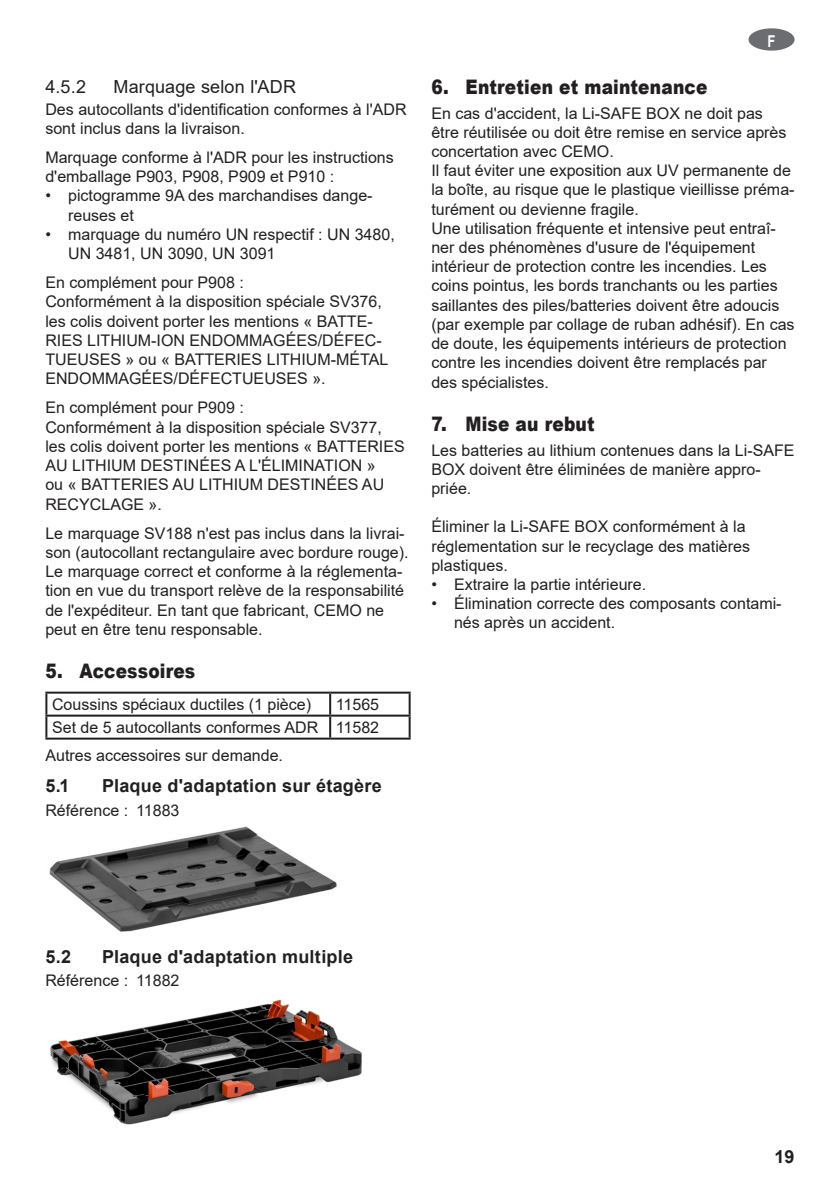
<style>
.page{position:relative;width:840px;height:1191px;background:#fff}
.page>*{position:absolute;margin:0;border:0;box-sizing:border-box;transform-origin:0 0}
.t1{font:900 20px "Arial";letter-spacing:.01em;color:#231f20;scale:.85 1}
.t2{font:700 18px "Arial";letter-spacing:.015em;color:#231f20}
.t3{font:18px "Arial";letter-spacing:.01em;color:#231f20}
.t4{font:700 16.4px "Arial";color:#fff;scale:.8 1}
.t5{font:16px/19.2px "Arial";color:#231f20}
</style>
<div class="page">
<div style="left:748px;top:28px;width:46px;height:23px;background:#6c6d70;border-radius:50%"></div>
<hr style="left:45px;top:691px;width:285px;height:2px;background:#231f20">
<hr style="left:45px;top:693px;width:2px;height:21px;background:#231f20">
<hr style="left:330px;top:691px;width:80px;height:2px;background:#231f20">
<hr style="left:329px;top:693px;width:2px;height:21px;background:#231f20">
<hr style="left:408px;top:693px;width:2px;height:21px;background:#231f20">
<hr style="left:45px;top:714px;width:285px;height:2px;background:#231f20">
<hr style="left:45px;top:716px;width:2px;height:21px;background:#231f20">
<hr style="left:330px;top:714px;width:80px;height:2px;background:#231f20">
<hr style="left:329px;top:716px;width:2px;height:21px;background:#231f20">
<hr style="left:408px;top:716px;width:2px;height:21px;background:#231f20">
<hr style="left:45px;top:737px;width:285px;height:2px;background:#231f20">
<hr style="left:330px;top:737px;width:80px;height:2px;background:#231f20">
<img style="left:49px;top:826px;width:288px;height:106px">
<img style="left:50px;top:999px;width:312px;height:126px">
<p class="t3" style="left:45px;top:74px;width:42px">4.5.2</p>
<p class="t3" style="left:113px;top:74px;width:184px">Marquage selon l'ADR</p>
<p class="t5" style="left:45px;top:99px;width:362px">Des autocollants d'identification conformes à l'ADR sont inclus dans la livraison.</p>
<p class="t5" style="left:45px;top:148px;width:350px">Marquage conforme à l'ADR pour les instructions d'emballage P903, P908, P909 et P910 :</p>
<p class="t5" style="left:68px;top:186px;width:306px;text-indent:-23px">• pictogramme 9A des marchandises dange&shy;reuses et</p>
<p class="t5" style="left:68px;top:224px;width:328px;text-indent:-23px">• marquage du numéro UN respectif : UN 3480,<br>UN 3481, UN 3090, UN 3091</p>
<p class="t5" style="left:45px;top:273px;width:344px">En complément pour P908 :<br>Conformément à la disposition spéciale SV376, les colis doivent porter les mentions « BATTE-RIES LITHIUM-ION ENDOMMAGÉES/DÉFEC-TUEUSES » ou « BATTERIES LITHIUM-MÉTAL ENDOMMAGÉES/DÉFECTUEUSES ».</p>
<p class="t5" style="left:45px;top:398px;width:360px">En complément pour P909 :<br>Conformément à la disposition spéciale SV377, les colis doivent porter les mentions « BATTERIES AU LITHIUM DESTINÉES A L'ÉLIMINATION »<br>ou « BATTERIES AU LITHIUM DESTINÉES AU RECYCLAGE ».</p>
<p class="t5" style="left:45px;top:523px;width:364px">Le marquage SV188 n'est pas inclus dans la livrai&shy;son (autocollant rectangulaire avec bordure rouge).<br>Le marquage correct et conforme à la réglementa&shy;tion en vue du transport relève de la responsabilité de l'expéditeur. En tant que fabricant, CEMO ne peut en être tenu responsable.</p>
<p class="t1" style="left:45px;top:656px;width:178px">5. Accessoires</p>
<p class="t5" style="left:52px;top:694px;width:260px">Coussins spéciaux ductiles (1 pièce)</p>
<p class="t5" style="left:52px;top:692px;width:328px;line-height:23px;text-align:right">11565<br>Set de 5 autocollants conformes ADR 11582</p>
<p class="t5" style="left:45px;top:745px;width:239px">Autres accessoires sur demande.</p>
<p class="t2" style="left:45px;top:773px;width:26px">5.1</p>
<p class="t2" style="left:102px;top:773px;width:281px">Plaque d'adaptation sur étagère</p>
<p class="t5" style="left:45px;top:800px;width:135px">Référence : 11883</p>
<p class="t4" style="left:767px;top:29px;width:11px">F</p>
<p class="t1" style="left:431px;top:72px;width:326px">6. Entretien et maintenance</p>
<p class="t5" style="left:431px;top:103px;width:364px">En cas d'accident, la Li-SAFE BOX ne doit pas<br>être réutilisée ou doit être remise en service après concertation avec CEMO.<br>Il faut éviter une exposition aux UV permanente de la boîte, au risque que le plastique vieillisse préma&shy;turément ou devienne fragile.<br>Une utilisation fréquente et intensive peut entraî&shy;ner des phénomènes d'usure de l'équipement intérieur de protection contre les incendies. Les coins pointus, les bords tranchants ou les parties saillantes des piles/batteries doivent être adoucis (par exemple par collage de ruban adhésif). En cas de doute, les équipements intérieurs de protection contre les incendies doivent être remplacés par des spécialistes.</p>
<p class="t1" style="left:431px;top:409px;width:193px">7. Mise au rebut</p>
<p class="t5" style="left:431px;top:440px;width:364px">Les batteries au lithium contenues dans la Li-SAFE<br>BOX doivent être éliminées de manière appro&shy;priée.</p>
<p class="t5" style="left:431px;top:517px;width:320px">Éliminer la Li-SAFE BOX conformément à la réglementation sur le recyclage des matières plastiques.</p>
<p class="t5" style="left:431px;top:575px;width:216px">• Extraire la partie intérieure.</p>
<p class="t5" style="left:454px;top:594px;width:329px;text-indent:-23px">• Élimination correcte des composants contami&shy;nés après un accident.</p>
<p class="t2" style="left:45px;top:943px;width:27px">5.2</p>
<p class="t2" style="left:102px;top:943px;width:252px">Plaque d'adaptation multiple</p>
<p class="t5" style="left:45px;top:970px;width:135px">Référence : 11882</p>
<p class="t2" style="left:774px;top:1143px;width:22px">19</p>
</div>
